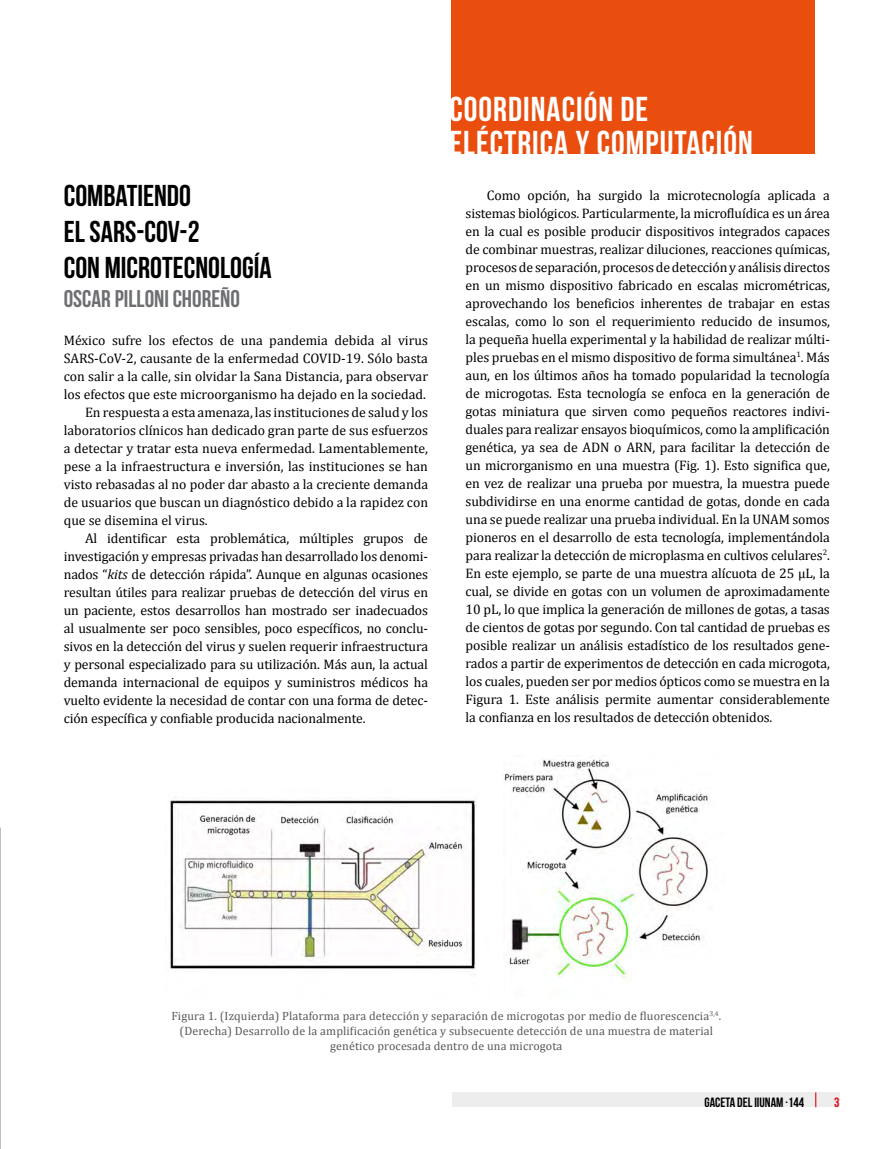
<style>
.page{position:relative;width:893px;height:1149px;background:#fff}
.page>*{position:absolute;margin:0;border:0;box-sizing:border-box;transform-origin:0 0}
.t1{font:700 34.5px/34.5px "Bebas Neue";letter-spacing:.03em;color:#fff}
.t2{font:700 30px/36px "Bebas Neue";color:#000}
.t3{font:700 24px "Bebas Neue";color:#6e6f72}
.t4{font:13.8px/18px "Cambria";letter-spacing:-.01em;color:#000;text-align:justify}
.t5{font:700 13.5px "Bebas Neue";color:#000}
.t6{font:700 13.5px "Bebas Neue";color:#e30613}
.t7{font:12px/15px "Cambria";letter-spacing:.01em;color:#585856;text-align:center}
.s1{font-style:italic}
</style>
<div class="page">
<div style="left:452px;top:1092px;width:388px;height:14px;background:#ededed"></div>
<div style="left:452px;top:0;width:363px;height:154px;background:#e94e0f"></div>
<img style="left:170px;top:757px;width:541px;height:222px">
<div style="left:491px;top:729px;width:11px;height:280px;background:#fff"></div>
<div style="left:106px;top:771px;width:385px;height:17px;background:#fff"></div>
<h2 class="t2" style="left:64px;top:177px;width:210px">COMBATIENDO<br>EL SARS-COV-2<br>CON MICROTECNOLOGÍA</h2>
<h3 class="t3" style="left:64px;top:285px;width:178px">OSCAR PILLONI CHOREÑO</h3>
<p class="t4" style="left:64px;top:331px;width:366px">México sufre los efectos de una pandemia debida al virus</p>
<p class="t4" style="left:64px;top:349px;width:366px">SARS-CoV-2, causante de la enfermedad COVID-19. Sólo basta</p>
<p class="t4" style="left:64px;top:367px;width:366px">con salir a la calle, sin olvidar la Sana Distancia, para observar</p>
<p class="t4" style="left:64px;top:385px;width:364px">los efectos que este microorganismo ha dejado en la sociedad.</p>
<p class="t4" style="left:85px;top:403px;width:344px">En respuesta a esta amenaza, las instituciones de salud y los</p>
<p class="t4" style="left:64px;top:421px;width:366px">laboratorios clínicos han dedicado gran parte de sus esfuerzos</p>
<p class="t4" style="left:64px;top:439px;width:366px">a detectar y tratar esta nueva enfermedad. Lamentablemente,</p>
<p class="t4" style="left:64px;top:457px;width:366px">pese a la infraestructura e inversión, las instituciones se han</p>
<p class="t4" style="left:64px;top:475px;width:366px">visto rebasadas al no poder dar abasto a la creciente demanda</p>
<p class="t4" style="left:64px;top:492px;width:366px">de usuarios que buscan un diagnóstico debido a la rapidez con</p>
<p class="t4" style="left:64px;top:510px;width:145px">que se disemina el virus.</p>
<p class="t4" style="left:85px;top:528px;width:344px">Al identificar esta problemática, múltiples grupos de</p>
<p class="t4" style="left:64px;top:546px;width:366px">investigación y empresas privadas han desarrollado los denomi-</p>
<p class="t4" style="left:64px;top:565px;width:366px">nados “<span class="s1">kits</span> de detección rápida”. Aunque en algunas ocasiones</p>
<p class="t4" style="left:64px;top:583px;width:366px">resultan útiles para realizar pruebas de detección del virus en</p>
<p class="t4" style="left:64px;top:601px;width:366px">un paciente, estos desarrollos han mostrado ser inadecuados</p>
<p class="t4" style="left:64px;top:619px;width:366px">al usualmente ser poco sensibles, poco específicos, no conclu-</p>
<p class="t4" style="left:64px;top:637px;width:366px">sivos en la detección del virus y suelen requerir infraestructura</p>
<p class="t4" style="left:64px;top:655px;width:366px">y personal especializado para su utilización. Más aun, la actual</p>
<p class="t4" style="left:64px;top:673px;width:366px">demanda internacional de equipos y suministros médicos ha</p>
<p class="t4" style="left:64px;top:691px;width:366px">vuelto evidente la necesidad de contar con una forma de detec-</p>
<p class="t4" style="left:64px;top:709px;width:303px">ción específica y confiable producida nacionalmente.</p>
<h1 class="t1" style="left:449px;top:91px;width:305px">COORDINACIÓN DE<br>ELÉCTRICA Y COMPUTACIÓN</h1>
<p class="t4" style="left:466px;top:186px;width:366px;text-indent:21px">Como opción, ha surgido la microtecnología aplicada a sistemas biológicos. Particularmente, la microfluídica es un área en la cual es posible producir dispositivos integrados capaces de combinar muestras, realizar diluciones, reacciones químicas, procesos de separación, procesos de detección y análisis directos en un mismo dispositivo fabricado en escalas micrométricas, aprovechando los beneficios inherentes de trabajar en estas escalas, como lo son el requerimiento reducido de insumos, la pequeña huella experimental y la habilidad de realizar múlti&shy;ples pruebas en el mismo dispositivo de forma simultánea<sup>1</sup>. Más aun, en los últimos años ha tomado popularidad la tecnología de microgotas. Esta tecnología se enfoca en la generación de gotas miniatura que sirven como pequeños reactores indivi&shy;duales para realizar ensayos bioquímicos, como la amplificación genética, ya sea de ADN o ARN, para facilitar la detección de un microrganismo en una muestra (Fig. 1). Esto significa que, en vez de realizar una prueba por muestra, la muestra puede subdividirse en una enorme cantidad de gotas, donde en cada una se puede realizar una prueba individual. En la UNAM somos pioneros en el desarrollo de esta tecnología, implementándola para realizar la detección de microplasma en cultivos celulares<sup>2</sup>.<br>En este ejemplo, se parte de una muestra alícuota de 25 µL, la cual, se divide en gotas con un volumen de aproximadamente 10 pL, lo que implica la generación de millones de gotas, a tasas de cientos de gotas por segundo. Con tal cantidad de pruebas es posible realizar un análisis estadístico de los resultados gene&shy;rados a partir de experimentos de detección en cada microgota, los cuales, pueden ser por medios ópticos como se muestra en la Figura 1. Este análisis permite aumentar considerablemente la confianza en los resultados de detección obtenidos.</p>
<p class="t7" style="left:171px;top:1008px;width:551px">Figura 1. (Izquierda) Plataforma para detección y separación de microgotas por medio de fluorescencia<sup>3,4</sup>. (Derecha) Desarrollo de la amplificación genética y subsecuente detección de una muestra de material genético procesada dentro de una microgota</p>
<p class="t5" style="left:704px;top:1094px;width:101px">GACETA DEL IIUNAM ·144</p>
<p class="t6" style="left:834px;top:1094px;width:7px">3</p>
</div>
